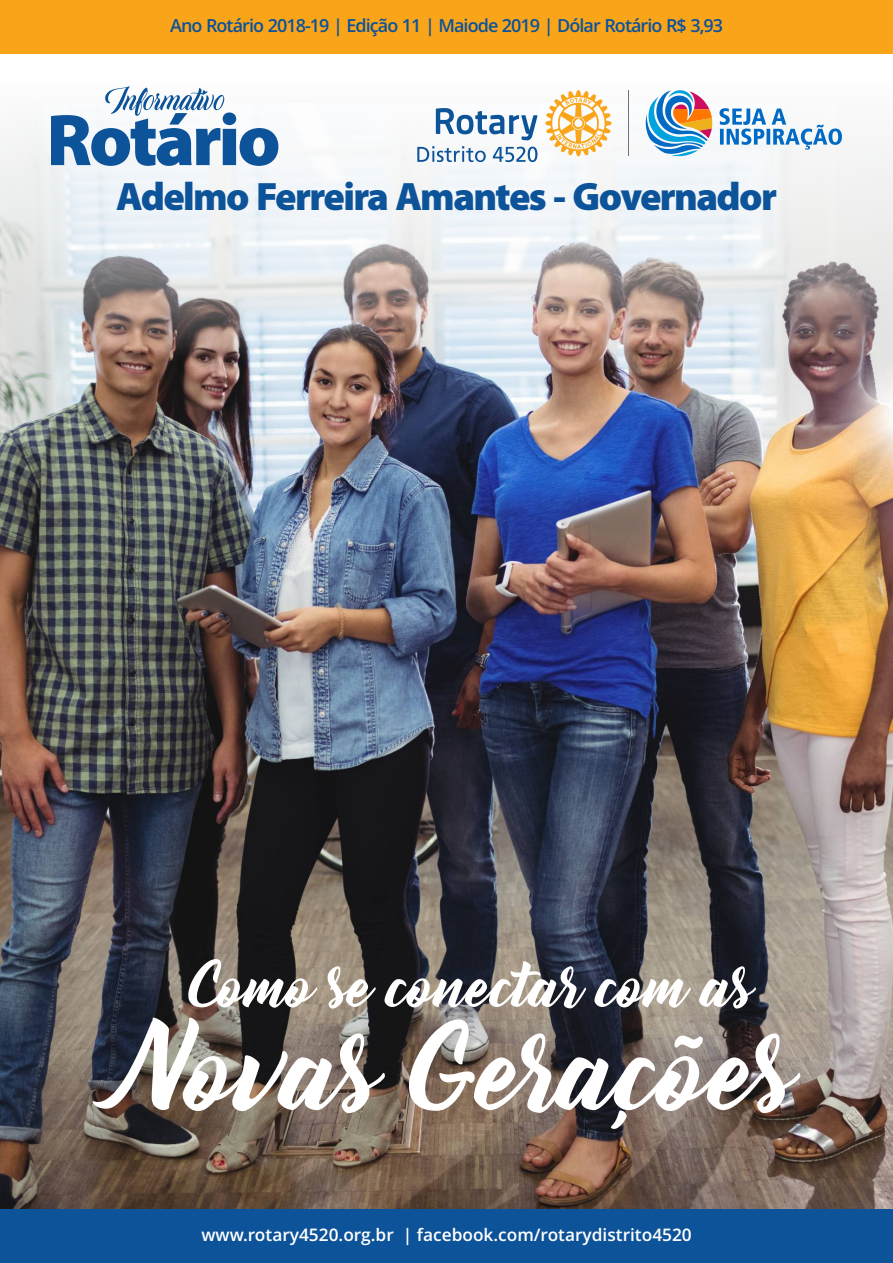
<style>
.page{position:relative;width:893px;height:1263px;background:#fff}
.page>*{position:absolute;margin:0;border:0;box-sizing:border-box;transform-origin:0 0}
.t1{font:105.3px "Bernadette";color:#fff}
.t2{font:900 73.65px "Myriad Pro";letter-spacing:-.04em;color:#0c5399}
.t3{font:55.8px "Bernadette";color:#fff}
.t4{font:900 39.75px "Myriad Pro";letter-spacing:-.04em;color:#0c5399}
.t5{font:600 18px "Open Sans";letter-spacing:-.05em;color:#0c5399}
.t6{font:600 17.25px "Open Sans";color:#fff}
</style>
<div class="page">
<img style="left:0;top:361px;width:893px;height:848px">
<svg style="left:0;top:97px;width:893px;height:264px"></svg>
<div style="left:0;top:0;width:893px;height:54px;background:#faa41a"></div>
<div style="left:0;top:1209px;width:893px;height:54px;background:#0c5399"></div>
<hr style="left:628px;top:90px;width:1px;height:66px;background:#777171">
<svg style="left:646px;top:90px;width:66px;height:66px"></svg>
<svg style="left:436px;top:108px;width:101px;height:32px"></svg>
<svg style="left:545px;top:90px;width:66px;height:66px"></svg>
<svg style="left:719px;top:108px;width:123px;height:42px"></svg>
<svg style="left:417px;top:146px;width:120px;height:16px"></svg>
<svg style="left:105px;top:86px;width:119px;height:30px"></svg>
<p class="t5" style="left:170px;top:18px;width:555px">Ano Rotário 2018-19 | Edição 11 | Maiode 2019 | Dólar Rotário R$ 3,93</p>
<h2 class="t2" style="left:46px;top:110px;width:236px">Rotário</h2>
<h3 class="t4" style="left:116px;top:180px;width:663px">Adelmo Ferreira Amantes - Governador</h3>
<h3 class="t3" style="left:189px;top:965px;width:567px">Como se conectar com as</h3>
<h1 class="t1" style="left:115px;top:1031px;width:683px">Novas Gerações</h1>
<p class="t6" style="left:201px;top:1227px;width:492px">www.rotary4520.org.br | facebook.com/rotarydistrito4520</p>
</div>
